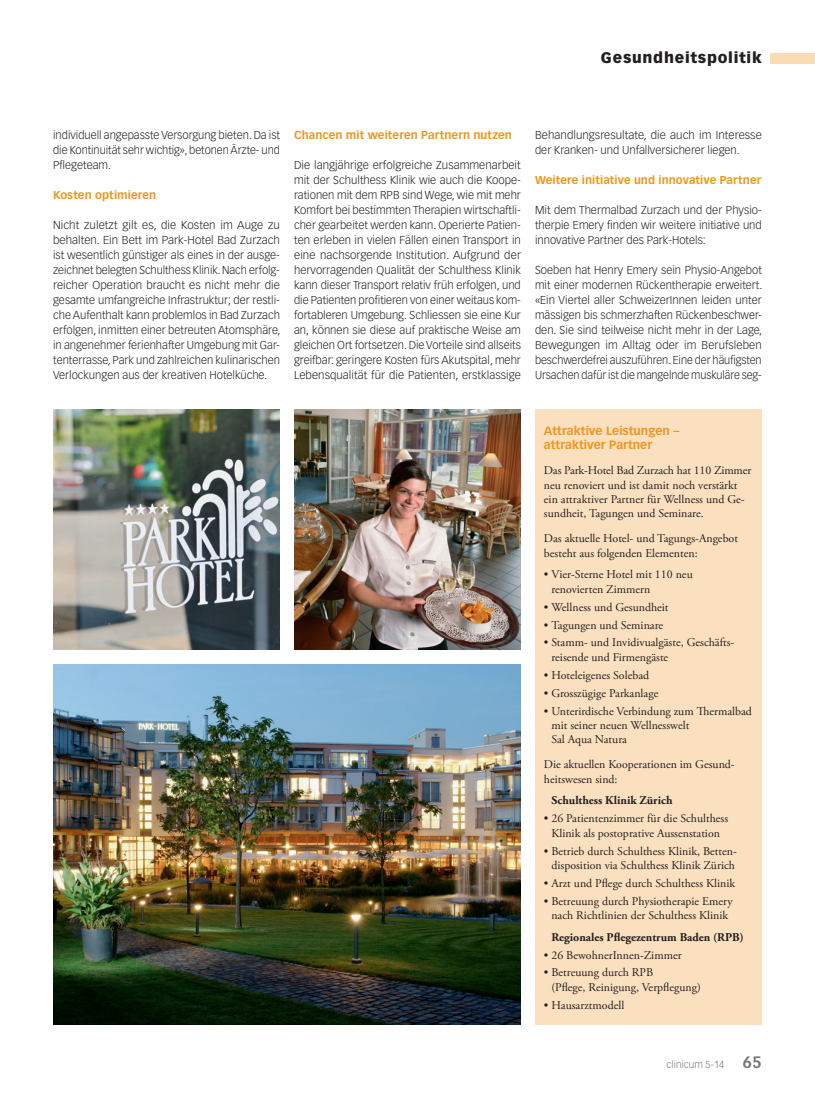
<style>
.page{position:relative;width:815px;height:1099px;background:#fff}
.page>*{position:absolute;margin:0;border:0;box-sizing:border-box;transform-origin:0 0}
.t1{font:900 15px "Vectora LT Std";letter-spacing:.05em;color:#231f20}
.t2{font:11.88px/14.4px "Adobe Garamond Pro";color:#231f20}
.t3{font:700 11.88px "Adobe Garamond Pro";color:#231f20}
.t4{font:700 11.88px/14.2px "Vectora LT Std";color:#ee961c}
.t5{font:300 11.25px/15px "Vectora LT Std";color:#231f20;text-align:justify}
.t6{font:700 11.25px "Vectora LT Std";letter-spacing:.005em;color:#ee961c}
.t7{font:300 10px "Vectora LH";color:#76787b}
.s1{font-weight:700;font-size:16.25px}
</style>
<div class="page">
<div style="left:770px;top:53px;width:45px;height:10px;background:#fbdbb3"></div>
<div style="left:535px;top:409px;width:227px;height:616px;background:#fbe0bf"></div>
<img style="left:53px;top:664px;width:468px;height:360px">
<img style="left:53px;top:409px;width:227px;height:240px">
<img style="left:294px;top:409px;width:227px;height:240px">
<h1 class="t1" style="left:601px;top:49px;width:162px">Gesundheitspolitik</h1>
<p class="t5" style="left:53px;top:128px;width:228px">individuell angepasste Versorgung bieten. Da ist die Kontinuität sehr wichtig», betonen Ärzte- und Pflegeteam.</p>
<p class="t6" style="left:53px;top:188px;width:105px">Kosten optimieren</p>
<p class="t5" style="left:53px;top:218px;width:229px">Nicht zuletzt gilt es, die Kosten im Auge zu behalten. Ein Bett im Park-Hotel Bad Zurzach ist wesentlich günstiger als eines in der ausge&shy;zeichnet belegten Schulthess Klinik. Nach erfolg&shy;reicher Operation braucht es nicht mehr die gesamte umfangreiche Infrastruktur; der restli&shy;che Aufenthalt kann problemlos in Bad Zurzach erfolgen, inmitten einer betreuten Atomsphäre, in angenehmer ferienhafter Umgebung mit Gar&shy;tenterrasse, Park und zahlreichen kulinarischen Verlockungen aus der kreativen Hotelküche.</p>
<p class="t6" style="left:294px;top:128px;width:219px">Chancen mit weiteren Partnern nutzen</p>
<p class="t5" style="left:294px;top:158px;width:228px">Die langjährige erfolgreiche Zusammenarbeit mit der Schulthess Klinik wie auch die Koope&shy;rationen mit dem RPB sind Wege, wie mit mehr Komfort bei bestimmten Therapien wirtschaftli&shy;cher gearbeitet werden kann. Operierte Patien&shy;ten erleben in vielen Fällen einen Transport in eine nachsorgende Institution. Aufgrund der hervorragenden Qualität der Schulthess Klinik kann dieser Transport relativ früh erfolgen, und die Patienten profitieren von einer weitaus kom&shy;fortableren Umgebung. Schliessen sie eine Kur an, können sie diese auf praktische Weise am gleichen Ort fortsetzen. Die Vorteile sind allseits greifbar: geringere Kosten fürs Akutspital, mehr Lebensqualität für die Patienten, erstklassige</p>
<p class="t5" style="left:535px;top:128px;width:228px">Behandlungsresultate, die auch im Interesse der Kranken- und Unfallversicherer liegen.</p>
<p class="t6" style="left:535px;top:173px;width:228px">Weitere initiative und innovative Partner</p>
<p class="t5" style="left:535px;top:203px;width:228px">Mit dem Thermalbad Zurzach und der Physio&shy;therpie Emery finden wir weitere initiative und innovative Partner des Park-Hotels:</p>
<p class="t5" style="left:535px;top:263px;width:229px">Soeben hat Henry Emery sein Physio-Angebot mit einer modernen Rückentherapie erweitert. «Ein Viertel aller SchweizerInnen leiden unter mässigen bis schmerzhaften Rückenbeschwer&shy;den. Sie sind teilweise nicht mehr in der Lage, Bewegungen im Alltag oder im Berufsleben beschwerdefrei auszuführen. Eine der häufigsten Ursachen dafür ist die mangelnde muskuläre seg-</p>
<p class="t4" style="left:544px;top:423px;width:137px">Attraktive Leistungen – attraktiver Partner</p>
<p class="t2" style="left:544px;top:463px;width:209px">Das Park-Hotel Bad Zurzach hat 110 Zimmer neu renoviert und ist damit noch verstärkt ein attraktiver Partner für Wellness und Ge&shy;sundheit, Tagungen und Seminare.</p>
<p class="t2" style="left:544px;top:532px;width:196px">Das aktuelle Hotel- und Tagungs-Angebot besteht aus folgenden Elementen:</p>
<p class="t2" style="left:551px;top:567px;width:143px;text-indent:-8px">• Vier-Sterne Hotel mit 110 neu renovierten Zimmern</p>
<p class="t2" style="left:544px;top:600px;width:126px">• Wellness und Gesundheit</p>
<p class="t2" style="left:544px;top:618px;width:121px">• Tagungen und Seminare</p>
<p class="t2" style="left:551px;top:636px;width:184px;text-indent:-8px">• Stamm- und Invidivualgäste, Geschäfts&shy;reisende und Firmengäste</p>
<p class="t2" style="left:544px;top:668px;width:107px">• Hoteleigenes Solebad</p>
<p class="t2" style="left:544px;top:686px;width:116px">• Grosszügige Parkanlage</p>
<p class="t2" style="left:551px;top:704px;width:202px;text-indent:-8px">• Unterirdische Verbindung zum Thermalbad mit seiner neuen Wellnesswelt<br>Sal Aqua Natura</p>
<p class="t2" style="left:544px;top:757px;width:192px">Die aktuellen Kooperationen im Gesund&shy;heitswesen sind:</p>
<p class="t3" style="left:551px;top:793px;width:123px">Schulthess Klinik Zürich</p>
<p class="t2" style="left:544px;top:811px;width:186px;text-align:center">• 26 Patientenzimmer für die Schulthess<br>Klinik als postoprative Aussenstation</p>
<p class="t2" style="left:544px;top:844px;width:194px;text-align:center">• Betrieb durch Schulthess Klinik, Betten&shy;disposition via Schulthess Klinik Zürich</p>
<p class="t2" style="left:544px;top:876px;width:193px">• Arzt und Pflege durch Schulthess Klinik</p>
<p class="t2" style="left:544px;top:894px;width:190px;text-align:center">• Betreuung durch Physiotherapie Emery nach Richtlinien der Schulthess Klinik</p>
<p class="t3" style="left:551px;top:929px;width:194px">Regionales Pflegezentrum Baden (RPB)</p>
<p class="t2" style="left:544px;top:948px;width:139px">• 26 BewohnerInnen-Zimmer</p>
<p class="t2" style="left:551px;top:965px;width:151px;text-indent:-8px">• Betreuung durch RPB<br>(Pflege, Reinigung, Verpflegung)</p>
<p class="t2" style="left:544px;top:998px;width:82px">• Hausarztmodell</p>
<p class="t7" style="left:667px;top:1058px;width:97px">clinicum 5-14 <span class="s1">65</span></p>
</div>
